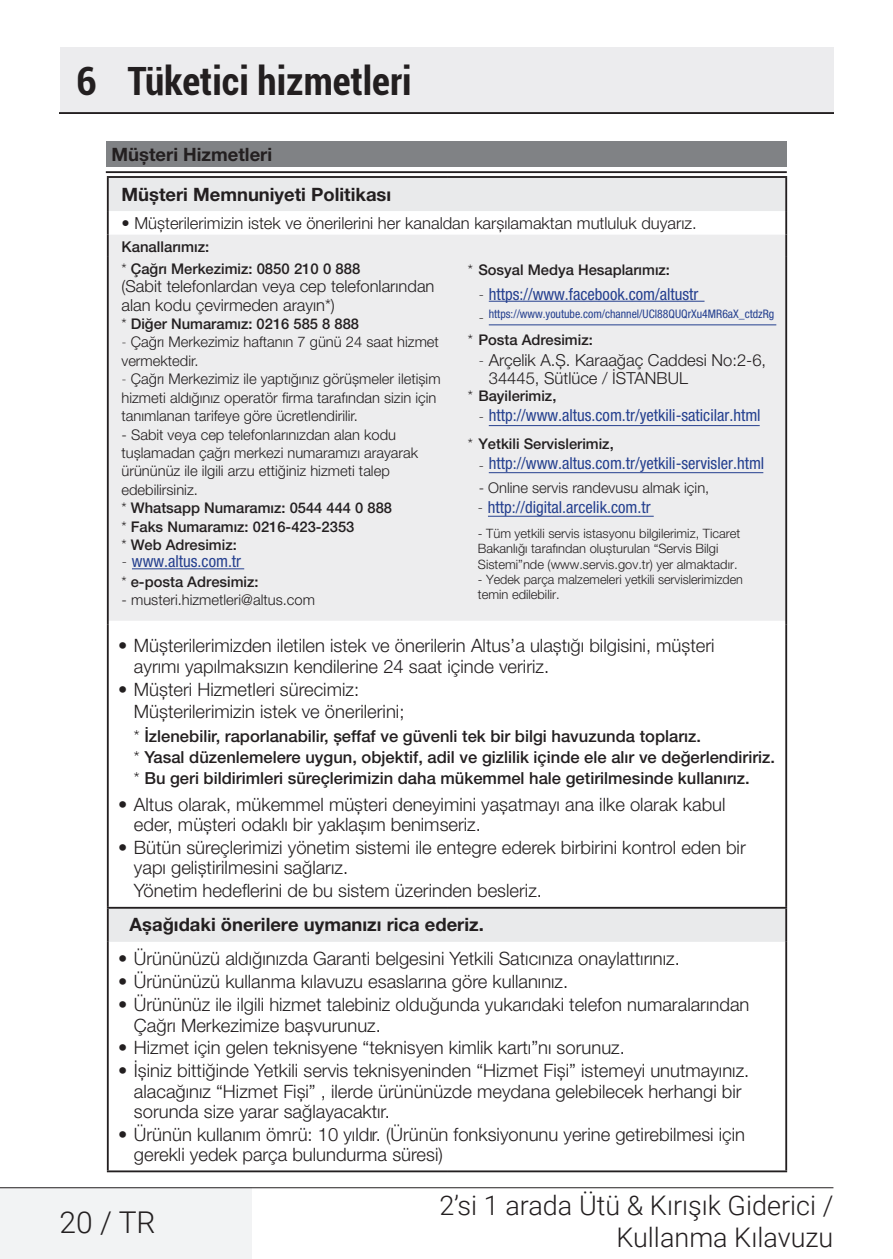
<style>
.page{position:relative;width:893px;height:1259px;background:#fff}
.page>*{position:absolute;margin:0;border:0;box-sizing:border-box;transform-origin:0 0}
.Unite_Baslik_Icerik{font:700 condensed 39px "Roboto";color:#231f20}
.t1{font:300 30px "Roboto";color:#231f20}
.t2{font:300 27px/32.4px "Roboto";color:#231f20;text-align:right}
.t3{font:300 18.3px/20.4px "Helvetica Neue LT Pro";color:#231f20}
.t4{font:700 18.3px "Helvetica Neue LT Pro";color:#231f20}
.t5{font:500 16.5px/21px "Helvetica Neue LT Pro";color:#231f20}
.t6{font:300 16.5px/18.3px "Helvetica Neue LT Pro";color:#231f20}
.t7{font:condensed 16.5px "Helvetica Neue LT Std";color:#25408f}
.t8{font:500 15px "Helvetica Neue LT Pro";color:#231f20}
.t9{font:300 14.7px/18.3px "Helvetica Neue LT Pro";color:#231f20}
.t10{font:500 14.7px "Helvetica Neue LT Pro";color:#231f20}
.t11{font:300 12.9px/15.6px "Helvetica Neue LT Pro";color:#231f20}
.t12{font:condensed 11.7px "Helvetica Neue LT Std";color:#25408f}
.s1{font-weight:300}
.s2{font-size:15px}
.s3{font-weight:100}
.s4{font-weight:500}
.s5{font-family:"Helvetica Neue LT Pro";font-weight:100;font-stretch:normal;color:#231f20}
.s6{font-family:"Helvetica Neue LT Pro";font-weight:100;font-stretch:normal;font-size:16.5px;color:#231f20}
.s7{font-weight:700}
</style>
<div class="page">
<div style="left:60px;top:48px;width:773px;height:66px;background:#ececee"></div>
<hr style="left:60px;top:112px;width:773px;height:2px;background:#231f20">
<div style="left:0;top:1187px;width:252px;height:72px;background:#f2f3f4"></div>
<hr style="left:0;top:1187px;width:833px;height:1px;background:#231f20">
<div style="left:106px;top:141px;width:681px;height:25px;background:#808285"></div>
<hr style="left:106px;top:171px;width:681px;height:2px;background:#231f20">
<svg style="left:109px;top:178px;width:676px;height:764px"></svg>
<div style="left:109px;top:235px;width:676px;height:386px;background:#ededee"></div>
<hr style="left:107px;top:176px;width:340px;height:2px;background:#231f20">
<hr style="left:107px;top:178px;width:2px;height:33px;background:#231f20">
<hr style="left:447px;top:176px;width:340px;height:2px;background:#231f20">
<hr style="left:785px;top:178px;width:2px;height:33px;background:#231f20">
<hr style="left:107px;top:211px;width:2px;height:24px;background:#231f20">
<hr style="left:785px;top:211px;width:2px;height:24px;background:#231f20">
<hr style="left:107px;top:235px;width:2px;height:22px;background:#231f20">
<hr style="left:785px;top:235px;width:2px;height:22px;background:#231f20">
<hr style="left:107px;top:257px;width:2px;height:368px;background:#231f20">
<hr style="left:785px;top:257px;width:2px;height:368px;background:#231f20">
<hr style="left:107px;top:625px;width:2px;height:282px;background:#231f20">
<hr style="left:785px;top:625px;width:2px;height:282px;background:#231f20">
<hr style="left:107px;top:908px;width:2px;height:34px;background:#231f20">
<hr style="left:785px;top:908px;width:2px;height:34px;background:#231f20">
<hr style="left:107px;top:942px;width:2px;height:228px;background:#231f20">
<hr style="left:785px;top:942px;width:2px;height:228px;background:#231f20">
<hr style="left:107px;top:907px;width:340px;height:1px;background:#231f20">
<hr style="left:447px;top:907px;width:340px;height:1px;background:#231f20">
<hr style="left:107px;top:1170px;width:340px;height:2px;background:#231f20">
<hr style="left:447px;top:1170px;width:340px;height:2px;background:#231f20">
<hr style="left:132px;top:568px;width:112px;height:1px;background:#25408f">
<hr style="left:489px;top:301px;width:215px;height:1px;background:#25408f">
<hr style="left:489px;top:324px;width:287px;height:1px;background:#25408f">
<hr style="left:489px;top:425px;width:271px;height:1px;background:#25408f">
<hr style="left:489px;top:472px;width:274px;height:1px;background:#25408f">
<hr style="left:488px;top:516px;width:166px;height:1px;background:#25408f">
<p class="Unite_Baslik_Icerik" style="left:77px;top:54px;width:337px">6 Tüketici hizmetleri</p>
<p class="t4" style="left:112px;top:143px;width:162px">Müșteri Hizmetleri</p>
<p class="t4" style="left:122px;top:183px;width:271px">Müșteri Memnuniyeti Politikası</p>
<p class="t6" style="left:122px;top:214px;width:577px">• Müșterilerimizin istek ve önerilerini her kanaldan karșılamaktan mutluluk duyarız.</p>
<p class="t8" style="left:122px;top:237px;width:89px">Kanallarımız:</p>
<p class="t10" style="left:122px;top:260px;width:240px"><span class="s1">*</span> Çağrı Merkezimiz: <span class="s2">0850 210 0 888</span></p>
<p class="t6" style="left:122px;top:277px;width:314px">(Sabit telefonlardan veya cep telefonlarından alan kodu çevirmeden arayın*)</p>
<p class="t10" style="left:122px;top:315px;width:239px"><span class="s1">*</span> Diğer Numaramız: 0216 585 8 888</p>
<p class="t9" style="left:122px;top:333px;width:319px"><span class="s3">-</span> Çağrı Merkezimiz haftanın 7 günü 24 saat hizmet vermektedir.</p>
<p class="t9" style="left:122px;top:370px;width:321px"><span class="s3">-</span> Çağrı Merkezimiz ile yaptığınız görüșmeler iletișim hizmeti aldığınız operatör firma tarafından sizin için tanımlanan tarifeye göre ücretlendirilir.</p>
<p class="t9" style="left:122px;top:425px;width:298px">- Sabit veya cep telefonlarınızdan alan kodu tușlamadan çağrı merkezi numaramızı arayarak ürününüz ile ilgili arzu ettiğiniz hizmeti talep edebilirsiniz.<br>* <span class="s4">Whatsapp Numaramız: 0544 444 0 888<br></span>* <span class="s4">Faks Numaramız: 0216-423-2353<br></span>* <span class="s4">Web Adresimiz:</span></p>
<p class="t10" style="left:122px;top:573px;width:139px"><span class="s1">*</span> e-posta Adresimiz:</p>
<p class="t9" style="left:122px;top:591px;width:195px">- musteri.hizmetleri@altus.com</p>
<p class="t7" style="left:122px;top:552px;width:121px"><span class="s5">-</span> www.altus.com.tr</p>
<p class="t10" style="left:468px;top:261px;width:204px"><span class="s1">*</span> Sosyal Medya Hesaplarımız:</p>
<p class="t7" style="left:478px;top:284px;width:222px"><span class="s5">-</span> https://www.facebook.com/altustr</p>
<p class="t12" style="left:478px;top:307px;width:298px"><span class="s6">-</span> https://www.youtube.com/channel/UCl88QUQrXu4MR6aX_ctdzRg</p>
<p class="t10" style="left:468px;top:331px;width:126px"><span class="s1">*</span> Posta Adresimiz:</p>
<p class="t6" style="left:489px;top:351px;width:279px;text-indent:-10px"><span class="s3">-</span> Arçelik A.Ș. Karaağaç Caddesi No:2-6,<br>34445, Sütlüce / İSTANBUL</p>
<p class="t10" style="left:468px;top:387px;width:90px"><span class="s1">*</span> Bayilerimiz,</p>
<p class="t7" style="left:478px;top:405px;width:284px"><span class="s5">-</span> http://www.altus.com.tr/yetkili-saticilar.html</p>
<p class="t10" style="left:468px;top:435px;width:147px"><span class="s1">*</span> Yetkili Servislerimiz,</p>
<p class="t7" style="left:478px;top:453px;width:287px"><span class="s5">-</span> http://www.altus.com.tr/yetkili-servisler.html</p>
<p class="t9" style="left:479px;top:478px;width:232px">- Online servis randevusu almak için,</p>
<p class="t11" style="left:478px;top:525px;width:264px">- Tüm yetkili servis istasyonu bilgilerimiz, Ticaret<br>Bakanlığı tarafından olușturulan “Servis Bilgi<br>Sistemi”nde (www.servis.gov.tr) yer almaktadır.</p>
<p class="t11" style="left:478px;top:571px;width:267px">- Yedek parça malzemeleri yetkili servislerimizden temin edilebilir.</p>
<p class="t7" style="left:477px;top:498px;width:175px"><span class="s5">-</span> http://digital.arcelik.com.tr</p>
<p class="t3" style="left:134px;top:635px;width:582px;text-indent:-16px">• Müșterilerimizden iletilen istek ve önerilerin Altus’a ulaștığı bilgisini, müșteri ayrımı yapılmaksızın kendilerine 24 saat içinde veririz.</p>
<p class="t3" style="left:134px;top:677px;width:272px;line-height:22.8px;text-indent:-16px">• Müșteri Hizmetleri sürecimiz:<br>Müșterilerimizin istek ve önerilerini;</p>
<p class="t5" style="left:134px;top:726px;width:643px"><span class="s1">*</span> İzlenebilir, raporlanabilir, șeffaf ve güvenli tek bir bilgi havuzunda toplarız.<br><span class="s1">*</span> Yasal düzenlemelere uygun, objektif, adil ve gizlilik içinde ele alır ve değerlendiririz. <span class="s1">*</span> Bu geri bildirimleri süreçlerimizin daha mükemmel hale getirilmesinde kullanırız.</p>
<p class="t3" style="left:134px;top:794px;width:593px;text-indent:-16px">• Altus olarak, mükemmel müșteri deneyimini yașatmayı ana ilke olarak kabul eder, müșteri odaklı bir yaklașım benimseriz.</p>
<p class="t3" style="left:134px;top:837px;width:613px;text-indent:-16px">• Bütün süreçlerimizi yönetim sistemi ile entegre ederek birbirini kontrol eden bir yapı geliștirilmesini sağlarız.</p>
<p class="t3" style="left:130px;top:873px;width:414px;line-height:33.9px">Yönetim hedeflerini de bu sistem üzerinden besleriz.<br><span class="s7">Așağıdaki önerilere uymanızı rica ederiz.</span></p>
<p class="t3" style="left:118px;top:948px;width:563px">• Ürününüzü aldığınızda Garanti belgesini Yetkili Satıcınıza onaylattırınız.</p>
<p class="t3" style="left:118px;top:971px;width:452px">• Ürününüzü kullanma kılavuzu esaslarına göre kullanınız.</p>
<p class="t3" style="left:134px;top:994px;width:617px;text-indent:-16px">• Ürününüz ile ilgili hizmet talebiniz olduğunda yukarıdaki telefon numaralarından<br>Çağrı Merkezimize bașvurunuz.</p>
<p class="t3" style="left:118px;top:1037px;width:508px">• Hizmet için gelen teknisyene “teknisyen kimlik kartı”nı sorunuz.</p>
<p class="t3" style="left:134px;top:1060px;width:617px;text-indent:-16px">• İșiniz bittiğinde Yetkili servis teknisyeninden “Hizmet Fiși” istemeyi unutmayınız. alacağınız “Hizmet Fiși” , ilerde ürününüzde meydana gelebilecek herhangi bir sorunda size yarar sağlayacaktır.</p>
<p class="t3" style="left:134px;top:1123px;width:613px;text-indent:-16px">• Ürünün kullanım ömrü: 10 yıldır. (Ürünün fonksiyonunu yerine getirebilmesi için gerekli yedek parça bulundurma süresi)</p>
<h2 class="t1" style="left:60px;top:1201px;width:98px">20 / TR</h2>
<h3 class="t2" style="left:439px;top:1187px;width:396px">2’si 1 arada Ütü &amp; Kırışık Giderici /<br>Kullanma Kılavuzu</h3>
</div>
